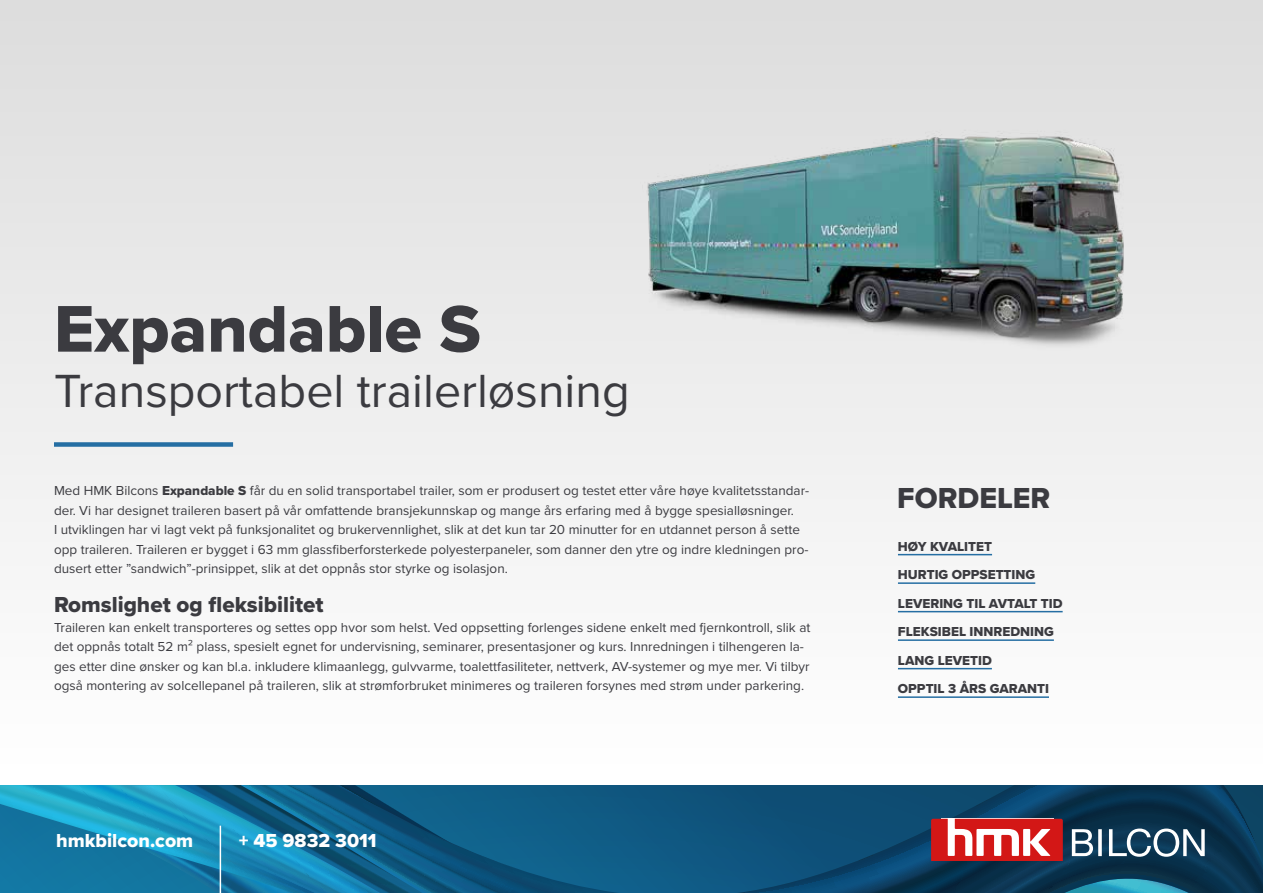
<style>
.page{position:relative;width:1263px;height:893px;background:#fff}
.page>*{position:absolute;margin:0;border:0;box-sizing:border-box;transform-origin:0 0}
.t1{font:68.4px "Proxima Nova Extrabld";color:#3b3b40}
.t2{font:48.3px "Proxima Nova";color:#3b3b40}
.t3{font:30px "Proxima Nova Extrabld";color:#3b3b40}
.t4{font:22.5px "Proxima Nova Extrabld";color:#3b3b40}
.t5{font:19.5px "Proxima Nova Extrabld";color:#fff}
.t6{font:13.5px/19.5px "Proxima Nova";color:#3b3b40}
.t7{font:13.5px/28.5px "Proxima Nova Extrabld";color:#3b3b40}
.s1{font-family:"Proxima Nova Extrabld"}
</style>
<div class="page">
<div style="left:0;top:0;width:1263px;height:764px;background:linear-gradient(to bottom,#ddd,#fefefe)"></div>
<hr style="left:898px;top:554px;width:94px;height:1px;background:#256ea3">
<hr style="left:898px;top:582px;width:137px;height:2px;background:#256ea3">
<hr style="left:898px;top:611px;width:165px;height:1px;background:#256ea3">
<hr style="left:898px;top:639px;width:156px;height:2px;background:#256ea3">
<hr style="left:898px;top:668px;width:94px;height:1px;background:#256ea3">
<hr style="left:898px;top:696px;width:151px;height:2px;background:#256ea3">
<div style="left:54px;top:442px;width:179px;height:5px;background:#256ea3"></div>
<img style="left:589px;top:123px;width:591px;height:248px">
<svg style="left:0;top:785px;width:1263px;height:108px;background:#106087"></svg>
<svg style="left:925px;top:819px;width:280px;height:74px;background:#534f61"></svg>
<hr style="left:220px;top:826px;width:1px;height:67px;background:#fff">
<h1 class="t1" style="left:54px;top:278px;width:428px">Expandable S</h1>
<h2 class="t2" style="left:54px;top:355px;width:577px">Transportabel trailerløsning</h2>
<p class="t6" style="left:54px;top:481px;width:757px">Med HMK Bilcons <span class="s1">Expandable S</span> får du en solid transportabel trailer, som er produsert og testet etter våre høye kvalitetsstandar&shy;der. Vi har designet traileren basert på vår omfattende bransjekunnskap og mange års erfaring med å bygge spesialløsninger.<br>I utviklingen har vi lagt vekt på funksjonalitet og brukervennlighet, slik at det kun tar 20 minutter for en utdannet person å sette opp traileren. Traileren er bygget i 63 mm glassfiberforsterkede polyesterpaneler, som danner den ytre og indre kledningen pro&shy;dusert etter ”sandwich”-prinsippet, slik at det oppnås stor styrke og isolasjon.</p>
<h3 class="t4" style="left:54px;top:588px;width:271px">Romslighet og fleksibilitet</h3>
<p class="t6" style="left:54px;top:617px;width:758px">Traileren kan enkelt transporteres og settes opp hvor som helst. Ved oppsetting forlenges sidene enkelt med fjernkontroll, slik at det oppnås totalt 52 m² plass, spesielt egnet for undervisning, seminarer, presentasjoner og kurs. Innredningen i tilhengeren la&shy;ges etter dine ønsker og kan bl.a. inkludere klimaanlegg, gulvvarme, toalettfasiliteter, nettverk, AV-systemer og mye mer. Vi tilbyr også montering av solcellepanel på traileren, slik at strømforbruket minimeres og traileren forsynes med strøm under parkering.</p>
<h3 class="t5" style="left:56px;top:826px;width:139px">hmkbilcon.com</h3>
<h3 class="t5" style="left:239px;top:826px;width:139px">+ 45 9832 3011</h3>
<h3 class="t3" style="left:897px;top:476px;width:155px">FORDELER</h3>
<p class="t7" style="left:898px;top:532px;width:166px">HØY KVALITET<br>HURTIG OPPSETTING<br>LEVERING TIL AVTALT TID<br>FLEKSIBEL INNREDNING<br>LANG LEVETID<br>OPPTIL 3 ÅRS GARANTI</p>
</div>
